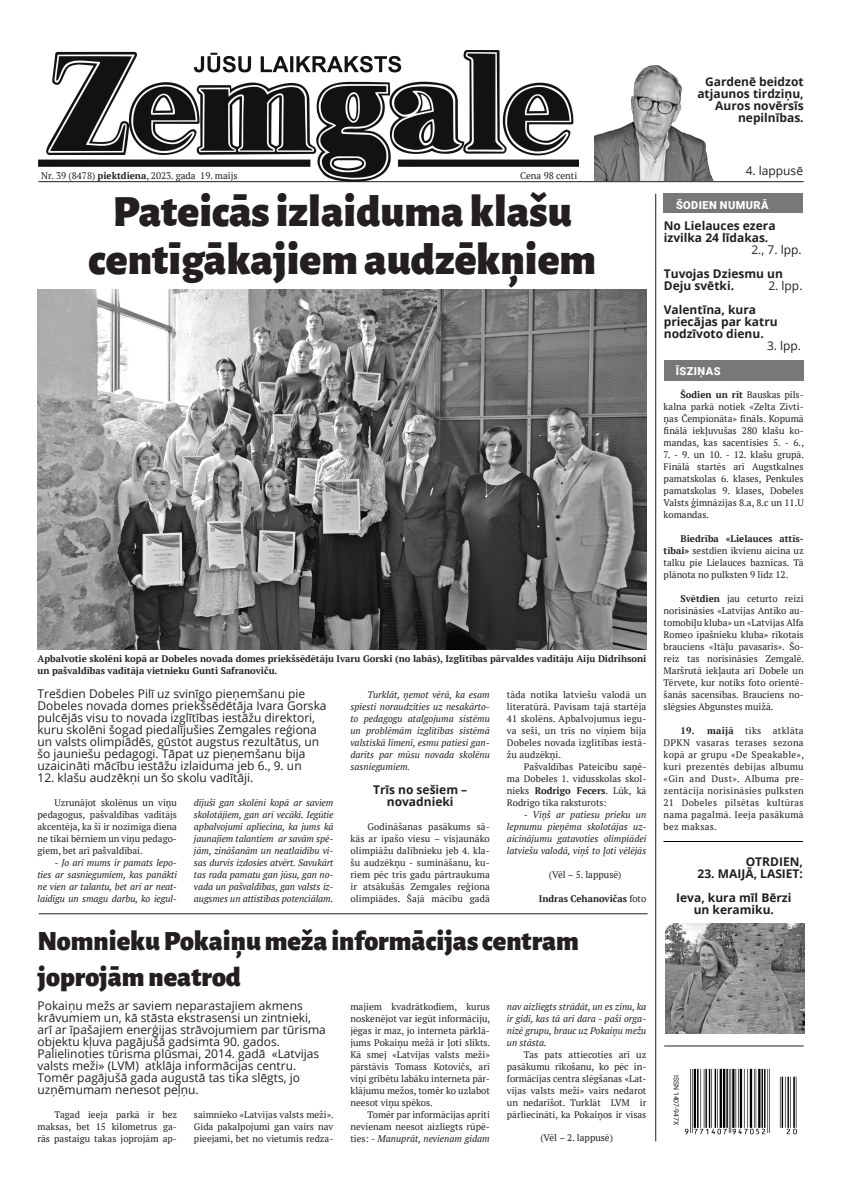
<style>
.page{position:relative;width:842px;height:1191px;background:#fff}
.page>*{position:absolute;margin:0;border:0;box-sizing:border-box;transform-origin:0 0}
.Heading_1__Frontpage{font:900 45px/48px "Alegreya Sans";color:#231f20;text-align:center}
.Heading_1__Small{font:900 28px/36px "Alegreya Sans";color:#231f20}
.Excerpt{font:12px/12px "Open Sans";color:#231f20}
.Numura_auksa{font:700 12px/12px "Open Sans";color:#231f20}
.Numura_auksa-2{font:12px "Open Sans";color:#231f20}
.Heading_2__In_Text{font:700 12px/12px "Open Sans";color:#231f20;text-align:center}
.t1{font:900 11px "Roboto";letter-spacing:.035em;color:#fff}
.Regular_Text{font:9.5px/12px "PT Serif";color:#231f20;text-align:justify}
.t2{font:italic 9.5px/12px "PT Serif";color:#231f20;text-align:justify}
.Under_Image{font:700 9.5px/12px "PT Serif";color:#231f20}
.t3{font:7px "Roboto";color:#231f20}
.s1{font-weight:700}
.s2{font-weight:400}
.s3{font-style:italic}
</style>
<div class="page">
<img style="left:38px;top:51px;width:540px;height:130px">
<hr style="left:38px;top:181px;width:766px;height:1px;background:#231f20">
<img style="left:684px;top:1068px;width:113px;height:67px">
<hr style="left:655px;top:194px;width:1px;height:947px;background:#231f20">
<hr style="left:664px;top:1045px;width:140px;height:1px;background:#231f20">
<img style="left:38px;top:289px;width:608px;height:360px">
<img style="left:594px;top:65px;width:120px;height:116px">
<div style="left:664px;top:360px;width:140px;height:21px;background:#777877"></div>
<div style="left:664px;top:194px;width:139px;height:19px;background:#777877"></div>
<hr style="left:663px;top:841px;width:140px;height:1px;background:#000">
<img style="left:665px;top:923px;width:140px;height:110px">
<hr style="left:39px;top:913px;width:609px;height:1px;background:#231f20">
<p class="Regular_Text" style="left:41px;top:169px;width:198px">Nr. 39 (8478) <span class="s1">piektdiena</span>, 2023. gada 19. maijs</p>
<p class="Regular_Text" style="left:520px;top:170px;width:58px">Cena 98 centi</p>
<p class="Heading_1__Frontpage" style="left:89px;top:183px;width:509px">Pateicās izlaiduma klašu centīgākajiem audzēkņiem</p>
<p class="Under_Image" style="left:38px;top:652px;width:610px">Apbalvotie skolēni kopā ar Dobeles novada domes priekšsēdētāju Ivaru Gorski (no labās), Izglītības pārvaldes vadītāju Aiju Didrihsoni un pašvaldības vadītāja vietnieku Gunti Safranoviču.</p>
<p class="Excerpt" style="left:38px;top:687px;width:291px">Trešdien Dobeles Pilī uz svinīgo pieņemšanu pie Dobeles novada domes priekšsēdētāja Ivara Gorska pulcējās visu to novada izglītības iestāžu direktori, kuru skolēni šogad piedalījušies Zemgales reģiona un valsts olimpiādēs, gūstot augstus rezultātus, un šo jauniešu pedagogi. Tāpat uz pieņemšanu bija uzaicināti mācību iestāžu izlaiduma jeb 6., 9. un</p>
<p class="Excerpt" style="left:38px;top:771px;width:217px">12. klašu audzēkņi un šo skolu vadītāji.</p>
<p class="Regular_Text" style="left:38px;top:796px;width:141px;text-indent:17px">Uzrunājot skolēnus un viņu pedagogus, pašvaldības vadītājs akcentēja, ka šī ir nozīmīga diena ne tikai bērniem un viņu pedago&shy;giem, bet arī pašvaldībai.</p>
<p class="t2" style="left:38px;top:856px;width:141px;text-indent:17px">- Jo arī mums ir pamats lepo&shy;ties ar sasniegumiem, kas panākti ne vien ar talantu, bet arī ar neat&shy;laidīgu un smagu darbu, ko iegul-</p>
<p class="t2" style="left:194px;top:796px;width:141px">dījuši gan skolēni kopā ar saviem skolotājiem, gan arī vecāki. Iegūtie apbalvojumi apliecina, ka jums kā jaunajiem talantiem ar savām spē&shy;jām, zināšanām un neatlaidību vi&shy;sas durvis izdosies atvērt. Savukārt tas rada pamatu gan jūsu, gan no&shy;vada un pašvaldības, gan valsts iz&shy;augsmes un attīstības potenciālam.</p>
<p class="t2" style="left:350px;top:688px;width:141px;text-indent:17px">Turklāt, ņemot vērā, ka esam spiesti noraudzīties uz nesakārto&shy;to pedagogu atalgojuma sistēmu un problēmām izglītības sistēmā valstiskā līmenī, esmu patiesi gan&shy;darīts par mūsu novada skolēnu sasniegumiem.</p>
<p class="Heading_2__In_Text" style="left:373px;top:783px;width:96px">Trīs no sešiem – novadnieki</p>
<p class="Regular_Text" style="left:350px;top:820px;width:141px;text-indent:17px">Godināšanas pasākums sā&shy;kās ar īpašo viesu – visjaunāko olimpiāžu dalībnieku jeb 4. kla&shy;šu audzēkņu - sumināšanu, ku&shy;riem pēc trīs gadu pārtraukuma ir atsākušās Zemgales reģiona olimpiādes. Šajā mācību gadā</p>
<p class="Regular_Text" style="left:507px;top:688px;width:141px">tāda notika latviešu valodā un literatūrā. Pavisam tajā startēja 41 skolēns. Apbalvojumus iegu&shy;va seši, un trīs no viņiem bija Dobeles novada izglītības iestā&shy;žu audzēkņi.</p>
<p class="Regular_Text" style="left:507px;top:760px;width:141px;text-indent:17px">Pašvaldības Pateicību saņē&shy;ma Dobeles 1. vidusskolas skol&shy;nieks <span class="s1">Rodrigo Fecers</span>. Lūk, kā Rodrigo tika raksturots:</p>
<p class="t2" style="left:507px;top:808px;width:141px;text-indent:17px">- Viņš ar patiesu prieku un lepnumu pieņēma skolotājas uz&shy;aicinājumu gatavoties olimpiādei latviešu valodā, viņš to ļoti vēlējās</p>
<p class="Regular_Text" style="left:549px;top:868px;width:74px">(Vēl – 5. lappusē)</p>
<p class="Under_Image" style="left:539px;top:892px;width:109px">Indras Cehanovičas <span class="s2">foto</span></p>
<p class="Heading_1__Small" style="left:38px;top:920px;width:543px">Nomnieku Pokaiņu meža informācijas centram joprojām neatrod</p>
<p class="Excerpt" style="left:38px;top:999px;width:290px">Pokaiņu mežs ar saviem neparastajiem akmens krāvumiem un, kā stāsta ekstrasensi un zintnieki, arī ar īpašajiem enerģijas strāvojumiem par tūrisma objektu kļuva pagājušā gadsimta 90. gados.<br>Palielinoties tūrisma plūsmai, 2014. gadā «Latvijas valsts meži» (LVM) atklāja informācijas centru.<br>Tomēr pagājušā gada augustā tas tika slēgts, jo uzņēmumam nenesot peļņu.</p>
<p class="Regular_Text" style="left:38px;top:1108px;width:141px;text-indent:17px">Tagad ieeja parkā ir bez maksas, bet 15 kilometrus ga&shy;rās pastaigu takas joprojām ap-</p>
<p class="Regular_Text" style="left:194px;top:1108px;width:141px">saimnieko «Latvijas valsts meži».<br>Gida pakalpojumi gan vairs nav pieejami, bet no vietumis redza-</p>
<p class="Regular_Text" style="left:350px;top:1000px;width:141px">majiem kvadrātkodiem, kurus noskenējot var iegūt informāciju, jēgas ir maz, jo interneta pārklā&shy;jums Pokaiņu mežā ir ļoti slikts.<br>Kā smej «Latvijas valsts meži» pārstāvis Tomass Kotovičs, arī viņi gribētu labāku interneta pār&shy;klājumu mežos, tomēr ko uzlabot neesot viņu spēkos.</p>
<p class="Regular_Text" style="left:350px;top:1108px;width:141px;text-indent:17px">Tomēr par informācijas apriti nevienam neesot aizliegts rūpē&shy;ties: <span class="s3">- Manuprāt, nevienam gidam</span></p>
<p class="t2" style="left:507px;top:1000px;width:141px">nav aizliegts strādāt, un es zinu, ka ir gidi, kas tā arī dara - paši orga&shy;nizē grupu, brauc uz Pokaiņu mežu un stāsta.</p>
<p class="Regular_Text" style="left:507px;top:1048px;width:141px;text-indent:17px">Tas pats attiecoties arī uz pasākumu rīkošanu, ko pēc in&shy;formācijas centra slēgšanas «Lat&shy;vijas valsts meži» vairs nedarot un nedarīšot. Turklāt LVM ir pārliecināti, ka Pokaiņos ir visas</p>
<p class="Regular_Text" style="left:540px;top:1131px;width:74px">(Vēl – 2. lappusē)</p>
<p class="Numura_auksa" style="left:697px;top:75px;width:108px;text-align:right">Gardenē beidzot atjaunos tirdziņu,<br>Auros novērsīs nepilnības.</p>
<p class="Numura_auksa-2" style="left:746px;top:162px;width:59px">4. lappusē</p>
<p class="t1" style="left:676px;top:197px;width:94px">ŠODIEN NUMURĀ</p>
<p class="Numura_auksa" style="left:664px;top:219px;width:113px">No Lielauces ezera</p>
<p class="Numura_auksa" style="left:664px;top:231px;width:106px">izvilka 24 līdakas.</p>
<p class="Numura_auksa-2" style="left:751px;top:241px;width:52px">2., 7. lpp.</p>
<p class="Numura_auksa" style="left:664px;top:267px;width:121px">Tuvojas Dziesmu un<br>Deju svētki.</p>
<p class="Numura_auksa-2" style="left:768px;top:277px;width:36px">2. lpp.</p>
<p class="Numura_auksa" style="left:664px;top:303px;width:115px">Valentīna, kura priecājas par katru nodzīvoto dienu.</p>
<p class="Numura_auksa-2" style="left:767px;top:337px;width:36px">3. lpp.</p>
<p class="t1" style="left:676px;top:363px;width:46px">ĪSZIŅAS</p>
<p class="Regular_Text" style="left:664px;top:388px;width:142px;text-indent:17px"><span class="s1">Šodien un rīt</span> Bauskas pils&shy;kalna parkā notiek «Zelta Zivti&shy;ņas Čempionāta» fināls. Kopumā finālā iekļuvušas 280 klašu ko&shy;mandas, kas sacentīsies 5. - 6.,</p>
<p class="Regular_Text" style="left:664px;top:448px;width:142px">7. - 9. un 10. - 12. klašu grupā.<br>Finālā startēs arī Augstkalnes pamatskolas 6. klases, Penkules pamatskolas 9. klases, Dobeles Valsts ģimnāzijas 8.a, 8.c un 11.U komandas.</p>
<p class="Regular_Text" style="left:664px;top:532px;width:142px;text-indent:17px"><span class="s1">Biedrība «Lielauces attīs&shy;tībai»</span> sestdien ikvienu aicina uz talku pie Lielauces baznīcas. Tā plānota no pulksten 9 līdz 12.</p>
<p class="Regular_Text" style="left:664px;top:592px;width:142px;text-indent:17px"><span class="s1">Svētdien</span> jau ceturto reizi norisināsies «Latvijas Antīko au&shy;tomobiļu kluba» un «Latvijas Alfa Romeo īpašnieku kluba» rīkotais brauciens «Itāļu pavasaris». Šo&shy;reiz tas norisināsies Zemgalē.<br>Maršrutā iekļauta arī Dobele un Tērvete, kur notiks foto orientē&shy;šanās sacensības. Brauciens no&shy;slēgsies Abgunstes muižā.</p>
<p class="Regular_Text" style="left:664px;top:724px;width:142px;text-indent:17px"><span class="s1">19. maijā</span> tiks atklāta DPKN vasaras terases sezona kopā ar grupu «De Speakable», kuri prezentēs debijas albumu «Gin and Dust». Albuma pre&shy;zentācija norisināsies pulksten 21 Dobeles pilsētas kultūras nama pagalmā. Ieeja pasākumā bez maksas.</p>
<p class="Numura_auksa" style="left:746px;top:855px;width:59px">OTRDIEN,</p>
<p class="Numura_auksa" style="left:698px;top:867px;width:107px">23. MAIJĀ, LASIET:</p>
<p class="Numura_auksa" style="left:676px;top:891px;width:117px;text-align:center">Ieva, kura mīl Bērzi un keramiku.</p>
<p class="t3" style="left:681px;top:1074px;width:52px;rotate:90deg">ISSN 1407-947X</p>
</div>
